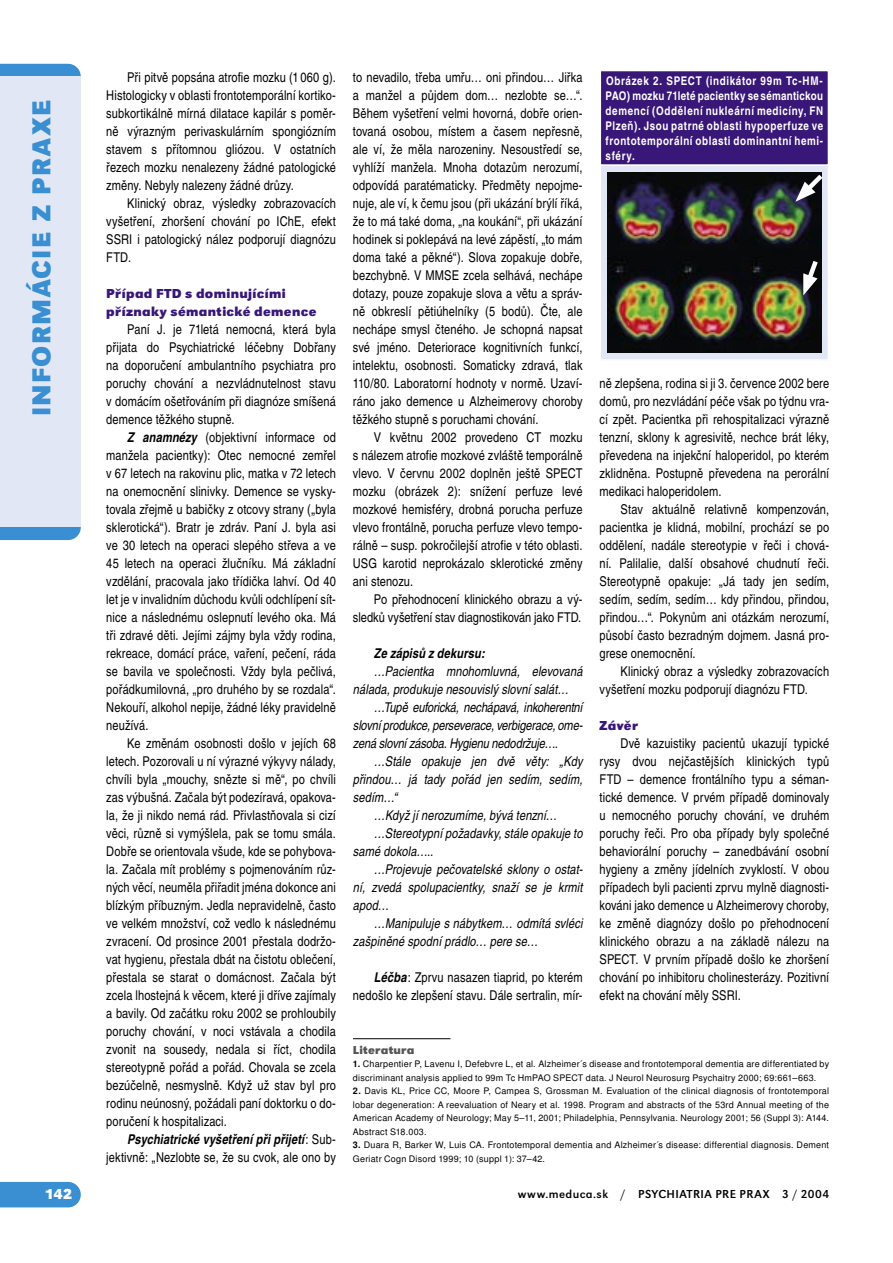
<style>
.page{position:relative;width:893px;height:1263px;background:#fff}
.page>*{position:absolute;margin:0;border:0;box-sizing:border-box;transform-origin:0 0}
.n_boční_pruh{font:700 27px "URW Grotesk TEE";letter-spacing:.045em;color:#398fd1}
.t1{font:700 15px "URW Grotesk TEE";color:#fff}
.n_text{font:condensed 13.5px/18px "Nimbus San LEE";letter-spacing:.01em;color:#000;text-align:justify}
.n_text-2{font:italic condensed 13.5px/18px "Nimbus San LEE";letter-spacing:.005em;color:#000}
.n_podnadpis{font:700 13.5px/18px "URW Grotesk TEE";letter-spacing:.025em;color:#381778}
.n_text-3{font:italic 700 condensed 13.5px "Nimbus San LEE";letter-spacing:.01em;color:#000}
.n_obrázek{font:700 condensed 12px/15px "Nimbus San LEE";letter-spacing:.05em;color:#fff;text-align:justify}
.t2{font:12px "URW Grotesk TEE";letter-spacing:.035em;color:#000}
.n_literatura_nadpis{font:700 12px "URW Grotesk TEE";letter-spacing:.02em;color:#565656}
.n_literatura{font:9px/13.5px "Nimbus San LEE";letter-spacing:.025em;color:#000}
.s1{font-weight:700;font-style:italic}
.s2{font-weight:700}
</style>
<div class="page">
<svg style="left:0;top:64px;width:81px;height:476px;background:#4696d3"></svg>
<div style="left:0;top:1182px;width:81px;height:25px;background:#398fd1"></div>
<div style="left:0;top:77px;width:81px;height:450px;background:#e1e7f5"></div>
<div style="left:600px;top:165px;width:228px;height:195px;background:#e1e7f5"></div>
<div style="left:600px;top:164px;width:229px;height:197px;border:2px solid #fff"></div>
<div style="left:600px;top:71px;width:228px;height:94px;background:#381778"></div>
<div style="left:600px;top:70px;width:229px;height:96px;border:2px solid #fff"></div>
<img style="left:607px;top:172px;width:215px;height:181px">
<svg style="left:790px;top:170px;width:37px;height:37px"></svg>
<svg style="left:796px;top:256px;width:25px;height:42px"></svg>
<hr style="left:353px;top:1038px;width:97px;height:1px;background:#000">
<p class="n_boční_pruh" style="left:25px;top:416px;width:318px;rotate:-90deg">INFORMÁCIE Z PRAXE</p>
<p class="n_text" style="left:106px;top:68px;width:231px;text-indent:21px">Při pitvě popsána atrofie mozku (1 060 g).<br>Histologicky v oblasti frontotemporální kortiko&shy;subkortikálně mírná dilatace kapilár s poměr&shy;ně výrazným perivaskulárním spongiózním stavem s přítomnou gliózou. V ostatních řezech mozku nenalezeny žádné patologické změny. Nebyly nalezeny žádné drůzy.</p>
<p class="n_text" style="left:106px;top:194px;width:231px;text-indent:21px">Klinický obraz, výsledky zobrazovacích vyšetření, zhoršení chování po IChE, efekt SSRI i patologický nález podporují diagnózu FTD.</p>
<p class="n_podnadpis" style="left:106px;top:284px;width:212px">Případ FTD s dominujícími příznaky sémantické demence</p>
<p class="n_text" style="left:106px;top:320px;width:231px;text-indent:21px">Paní J. je 71letá nemocná, která byla přijata do Psychiatrické léčebny Dobřany na doporučení ambulantního psychiatra pro poruchy chování a nezvládnutelnost stavu v domácím ošetřováním při diagnóze smíšená demence těžkého stupně.</p>
<p class="n_text" style="left:106px;top:428px;width:231px;text-indent:21px"><span class="s1">Z anamnézy</span> (objektivní informace od manžela pacientky): Otec nemocné zemřel v 67 letech na rakovinu plic, matka v 72 letech na onemocnění slinivky. Demence se vysky&shy;tovala zřejmě u babičky z otcovy strany („byla sklerotická“). Bratr je zdráv. Paní J. byla asi ve 30 letech na operaci slepého střeva a ve 45 letech na operaci žlučníku. Má základní vzdělání, pracovala jako třídička lahví. Od 40 let je v invalidním důchodu kvůli odchlípení sít&shy;nice a následnému oslepnutí levého oka. Má tři zdravé děti. Jejími zájmy byla vždy rodina, rekreace, domácí práce, vaření, pečení, ráda se bavila ve společnosti. Vždy byla pečlivá, pořádkumilovná, „pro druhého by se rozdala“.<br>Nekouří, alkohol nepije, žádné léky pravidelně neužívá.</p>
<p class="n_text" style="left:106px;top:734px;width:231px;text-indent:21px">Ke změnám osobnosti došlo v jejích 68 letech. Pozorovali u ní výrazné výkyvy nálady, chvíli byla „mouchy, snězte si mě“, po chvíli zas výbušná. Začala být podezíravá, opakova&shy;la, že ji nikdo nemá rád. Přivlastňovala si cizí věci, různě si vymýšlela, pak se tomu smála.<br>Dobře se orientovala všude, kde se pohybova&shy;la. Začala mít problémy s pojmenováním růz&shy;ných věcí, neuměla přiřadit jména dokonce ani blízkým příbuzným. Jedla nepravidelně, často ve velkém množství, což vedlo k následnému zvracení. Od prosince 2001 přestala dodržo&shy;vat hygienu, přestala dbát na čistotu oblečení, přestala se starat o domácnost. Začala být zcela lhostejná k věcem, které ji dříve zajímaly a bavily. Od začátku roku 2002 se prohloubily poruchy chování, v noci vstávala a chodila zvonit na sousedy, nedala si říct, chodila stereotypně pořád a pořád. Chovala se zcela bezúčelně, nesmyslně. Když už stav byl pro rodinu neúnosný, požádali paní doktorku o do&shy;poručení k hospitalizaci.</p>
<p class="n_text" style="left:106px;top:1130px;width:231px;text-align:right"><span class="s1">Psychiatrické vyšetření při přijetí</span>: Sub&shy;jektivně: „Nezlobte se, že su cvok, ale ono by</p>
<p class="n_text" style="left:353px;top:68px;width:231px">to nevadilo, třeba umřu… oni přindou… Jiřka a manžel a půjdem dom… nezlobte se…“.<br>Během vyšetření velmi hovorná, dobře orien&shy;tovaná osobou, místem a časem nepřesně, ale ví, že měla narozeniny. Nesoustředí se, vyhlíží manžela. Mnoha dotazům nerozumí, odpovídá paratématicky. Předměty nepojme&shy;nuje, ale ví, k čemu jsou (při ukázání brýlí říká, že to má také doma, „na koukání“, při ukázání hodinek si poklepává na levé zápěstí, „to mám doma také a pěkné“). Slova zopakuje dobře, bezchybně. V MMSE zcela selhává, nechápe dotazy, pouze zopakuje slova a větu a správ&shy;ně obkreslí pětiúhelníky (5 bodů). Čte, ale nechápe smysl čteného. Je schopná napsat své jméno. Deteriorace kognitivních funkcí, intelektu, osobnosti. Somaticky zdravá, tlak 110/80. Laboratorní hodnoty v normě. Uzaví&shy;ráno jako demence u Alzheimerovy choroby těžkého stupně s poruchami chování.</p>
<p class="n_text" style="left:353px;top:428px;width:231px;text-indent:21px">V květnu 2002 provedeno CT mozku s nálezem atrofie mozkové zvláště temporálně vlevo. V červnu 2002 doplněn ještě SPECT mozku (obrázek 2): snížení perfuze levé mozkové hemisféry, drobná porucha perfuze vlevo frontálně, porucha perfuze vlevo tempo&shy;rálně – susp. pokročilejší atrofie v této oblasti.<br>USG karotid neprokázalo sklerotické změny ani stenozu.</p>
<p class="n_text" style="left:353px;top:590px;width:231px;text-align:right">Po přehodnocení klinického obrazu a vý&shy;sledků vyšetření stav diagnostikován jako FTD.</p>
<p class="n_text-3" style="left:374px;top:645px;width:112px">Ze zápisů z dekursu:</p>
<p class="n_text-2" style="left:353px;top:662px;width:231px;text-indent:21px">…Pacientka mnohomluvná, elevovaná nálada, produkuje nesouvislý slovní salát…</p>
<p class="n_text-2" style="left:353px;top:698px;width:231px;text-align:justify;text-indent:21px">…Tupě euforická, nechápavá, inkoherentní slovní produkce, perseverace, verbigerace, ome&shy;zená slovní zásoba. Hygienu nedodržuje….</p>
<p class="n_text-2" style="left:353px;top:752px;width:231px;text-align:justify;text-indent:21px">…Stále opakuje jen dvě věty: „Kdy přindou… já tady pořád jen sedím, sedím, sedím…“</p>
<p class="n_text-2" style="left:374px;top:806px;width:185px">…Když jí nerozumíme, bývá tenzní…</p>
<p class="n_text-2" style="left:353px;top:824px;width:231px;text-indent:21px">…Stereotypní požadavky, stále opakuje to samé dokola…..</p>
<p class="n_text-2" style="left:353px;top:860px;width:231px;text-align:justify;text-indent:21px">…Projevuje pečovatelské sklony o ostat&shy;ní, zvedá spolupacientky, snaží se je krmit apod…</p>
<p class="n_text-2" style="left:353px;top:914px;width:231px;text-indent:21px">…Manipuluje s nábytkem… odmítá svléci zašpiněné spodní prádlo… pere se…</p>
<p class="n_text" style="left:353px;top:968px;width:231px;text-align:right"><span class="s1">Léčba</span>: Zprvu nasazen tiaprid, po kterém nedošlo ke zlepšení stavu. Dále sertralin, mír-</p>
<p class="n_obrázek" style="left:606px;top:73px;width:219px">Obrázek 2. SPECT (indikátor 99m Tc-HM-PAO) mozku 71leté pacientky se sémantickou demencí (Oddělení nukleární medicíny, FN Plzeň). Jsou patrné oblasti hypoperfuze ve frontotemporální oblasti dominantní hemi&shy;sféry.</p>
<p class="n_text" style="left:600px;top:374px;width:231px">ně zlepšena, rodina si ji 3. července 2002 bere domů, pro nezvládání péče však po týdnu vra&shy;cí zpět. Pacientka při rehospitalizaci výrazně tenzní, sklony k agresivitě, nechce brát léky, převedena na injekční haloperidol, po kterém zklidněna. Postupně převedena na perorální medikaci haloperidolem.</p>
<p class="n_text" style="left:600px;top:500px;width:231px;text-indent:21px">Stav aktuálně relativně kompenzován, pacientka je klidná, mobilní, prochází se po oddělení, nadále stereotypie v řeči i chová&shy;ní. Palilalie, další obsahové chudnutí řeči.<br>Stereotypně opakuje: „Já tady jen sedím, sedím, sedím, sedím… kdy přindou, přindou, přindou…“. Pokynům ani otázkám nerozumí, působí často bezradným dojmem. Jasná pro&shy;grese onemocnění.</p>
<p class="n_text" style="left:600px;top:662px;width:231px;text-indent:21px">Klinický obraz a výsledky zobrazovacích vyšetření mozku podporují diagnózu FTD.</p>
<p class="n_podnadpis" style="left:600px;top:716px;width:40px">Závěr</p>
<p class="n_text" style="left:600px;top:734px;width:231px;text-indent:21px">Dvě kazuistiky pacientů ukazují typické rysy dvou nejčastějších klinických typů FTD – demence frontálního typu a séman&shy;tické demence. V prvém případě dominovaly u nemocného poruchy chování, ve druhém poruchy řeči. Pro oba případy byly společné behaviorální poruchy – zanedbávání osobní hygieny a změny jídelních zvyklostí. V obou případech byli pacienti zprvu mylně diagnosti&shy;kováni jako demence u Alzheimerovy choroby, ke změně diagnózy došlo po přehodnocení klinického obrazu a na základě nálezu na SPECT. V prvním případě došlo ke zhoršení chování po inhibitoru cholinesterázy. Pozitivní efekt na chování měly SSRI.</p>
<p class="n_literatura_nadpis" style="left:353px;top:1043px;width:63px">Literatura</p>
<p class="n_literatura" style="left:353px;top:1058px;width:478px"><span class="s2">1.</span> Charpentier P, Lavenu I, Defebvre L, et al. Alzheimer´s disease and frontotemporal dementia are differentiated by discriminant analysis applied to 99m Tc HmPAO SPECT data. J Neurol Neurosurg Psychaitry 2000; 69:661–663.</p>
<p class="n_literatura" style="left:353px;top:1085px;width:478px;text-align:justify"><span class="s2">2.</span> Davis KL, Price CC, Moore P, Campea S, Grossman M. Evaluation of the clinical diagnosis of frontotemporal lobar degeneration: A reevaluation of Neary et al. 1998. Program and abstracts of the 53rd Annual meeting of the American Academy of Neurology; May 5–11, 2001; Philadelphia, Pennsylvania. Neurology 2001; 56 (Suppl 3): A144.<br>Abstract S18.003.</p>
<p class="n_literatura" style="left:353px;top:1139px;width:478px"><span class="s2">3.</span> Duara R, Barker W, Luis CA. Frontotemporal dementia and Alzheimer´s disease: differential diagnosis. Dement<br>Geriatr Cogn Disord 1999; 10 (suppl 1): 37–42.</p>
<p class="t1" style="left:45px;top:1185px;width:29px">142</p>
<p class="t2" style="left:518px;top:1187px;width:313px">www.meduca.sk / PSYCHIATRIA PRE PRAX 3 / 2004</p>
</div>
